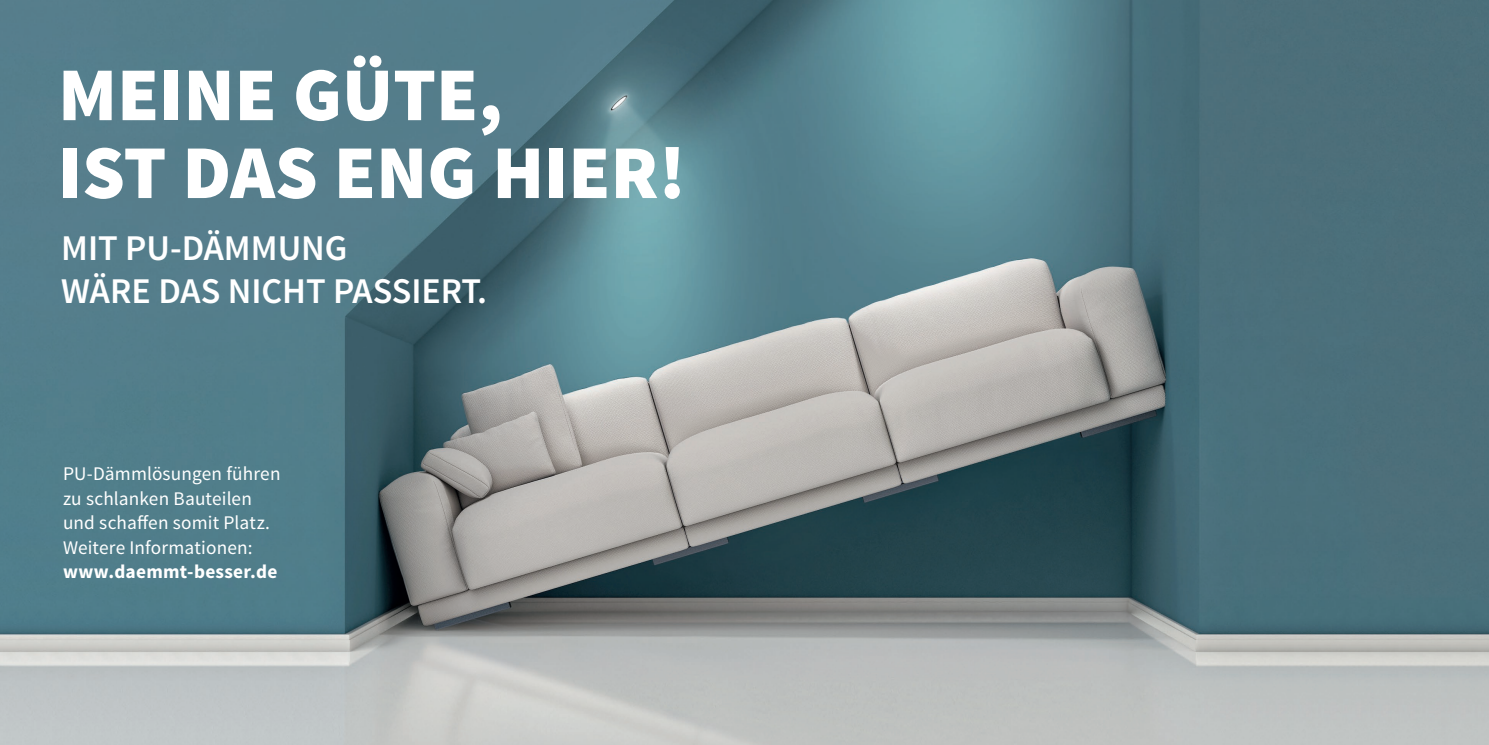
<style>
.page{position:relative;width:1489px;height:745px;background:#fff}
.page>*{position:absolute;margin:0;border:0;box-sizing:border-box;transform-origin:0 0}
.t1{font:900 76.12px/77.7px "Source Sans Pro";color:#fff}
.t2{font:600 36.23px/43.4px "Source Sans Pro";color:#fff}
.t3{font:19.25px/24.5px "Source Sans Pro";letter-spacing:.005em;color:#fff}
.s1{font-weight:700}
</style>
<div class="page">
<img style="left:0;top:0;width:1488px;height:744px">
<p class="t1" style="left:58px;top:59px;width:629px">MEINE GÜTE,<br>IST DAS ENG HIER!</p>
<p class="t2" style="left:61px;top:227px;width:427px">MIT PU-DÄMMUNG<br>WÄRE DAS NICHT PASSIERT.</p>
<p class="t3" style="left:63px;top:461px;width:219px">PU-Dämmlösungen führen zu schlanken Bauteilen und schaffen somit Platz.<br>Weitere Informationen: <span class="s1">www.daemmt-besser.de</span></p>
</div>
